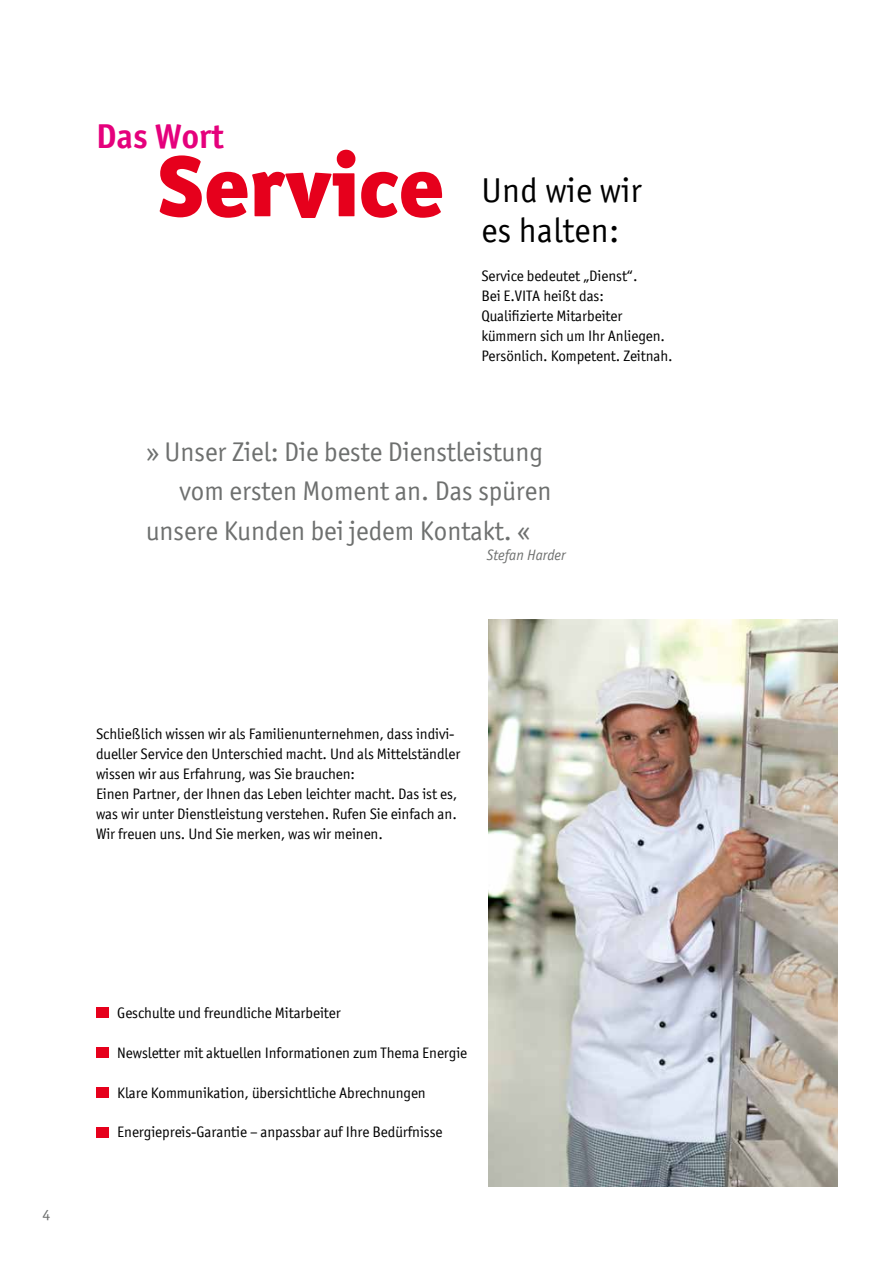
<style>
.page{position:relative;width:893px;height:1263px;background:#fff}
.page>*{position:absolute;margin:0;border:0;box-sizing:border-box;transform-origin:0 0}
.t1{font:87px "Officina Sns IT Cfor EVITA Bl";letter-spacing:-.01em;color:#e6001c}
.t2{font:34.5px/39.8px "Officina Sns IT Cfor EVITA";letter-spacing:.01em;color:#000}
.t3{font:700 34.5px "Officina Sns IT Cfor EVITA";color:#e5007c}
.t4{font:27px "Officina Sns IT Cfor EVITA";color:#6e706f}
.t5{font:15.75px "Officina Sns IT Cfor EVITA";color:#6e706f}
.t6{font:15.15px/20px "Officina Sns IT Cfor EVITA";letter-spacing:-.005em;color:#000}
.t7{font:italic 15px "Officina Sns IT Cfor EVITA";color:#6e706f}
</style>
<div class="page">
<div style="left:96px;top:1007px;width:12px;height:11px;background:#e6001c"></div>
<div style="left:96px;top:1047px;width:12px;height:11px;background:#e6001c"></div>
<div style="left:96px;top:1087px;width:12px;height:10px;background:#e6001c"></div>
<div style="left:96px;top:1127px;width:12px;height:10px;background:#e6001c"></div>
<img style="left:489px;top:620px;width:349px;height:566px">
<h2 class="t3" style="left:96px;top:115px;width:129px">Das Wort</h2>
<h1 class="t1" style="left:157px;top:129px;width:289px">Service</h1>
<h2 class="t2" style="left:481px;top:170px;width:162px">Und wie wir es halten:</h2>
<p class="t6" style="left:481px;top:266px;width:193px">Service bedeutet „Dienst“.<br>Bei E.VITA heißt das:<br>Qualifizierte Mitarbeiter kümmern sich um Ihr Anliegen.<br>Persönlich. Kompetent. Zeitnah.</p>
<h3 class="t4" style="left:146px;top:436px;width:398px">» Unser Ziel: Die beste Dienstleistung</h3>
<h3 class="t4" style="left:179px;top:476px;width:373px">vom ersten Moment an. Das spüren</h3>
<h3 class="t4" style="left:146px;top:515px;width:386px">unsere Kunden bei jedem Kontakt. «</h3>
<p class="t7" style="left:487px;top:547px;width:80px">Stefan Harder</p>
<p class="t6" style="left:96px;top:724px;width:366px">Schließlich wissen wir als Familienunternehmen, dass indivi&shy;dueller Service den Unterschied macht. Und als Mittelständler wissen wir aus Erfahrung, was Sie brauchen:<br>Einen Partner, der Ihnen das Leben leichter macht. Das ist es, was wir unter Dienstleistung verstehen. Rufen Sie einfach an.<br>Wir freuen uns. Und Sie merken, was wir meinen.</p>
<p class="t5" style="left:43px;top:1206px;width:9px">4</p>
<p class="t6" style="left:117px;top:1003px;width:225px">Geschulte und freundliche Mitarbeiter</p>
<p class="t6" style="left:117px;top:1043px;width:351px">Newsletter mit aktuellen Informationen zum Thema Energie</p>
<p class="t6" style="left:117px;top:1082px;width:310px">Klare Kommunikation, übersichtliche Abrechnungen</p>
<p class="t6" style="left:117px;top:1122px;width:327px">Energiepreis-Garantie – anpassbar auf Ihre Bedürfnisse</p>
</div>
